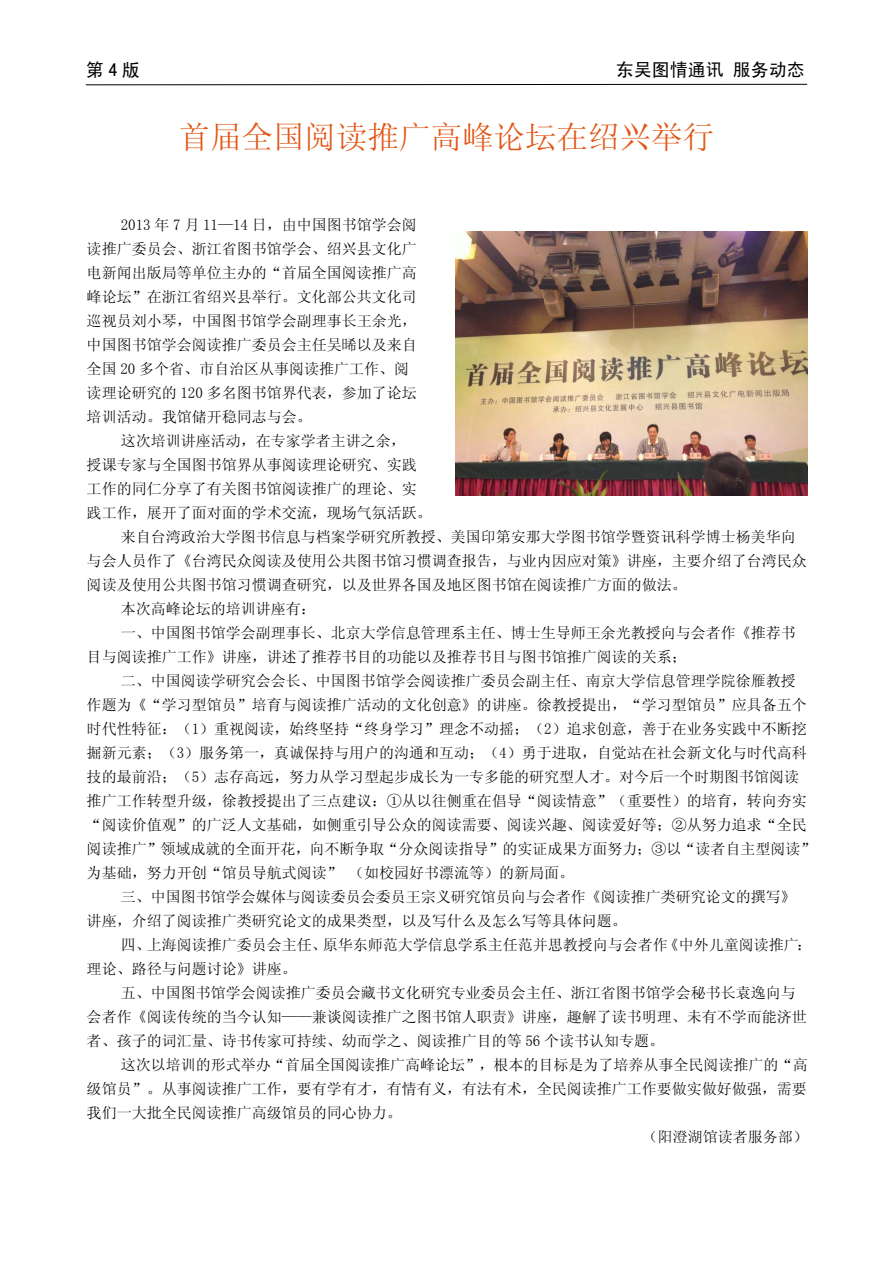
<style>
.page{position:relative;width:893px;height:1263px;background:#fff}
.page>*{position:absolute;margin:0;border:0;box-sizing:border-box;transform-origin:0 0}
.t1{font:31.5px "Sim Sun";color:#e25412}
.t2{font:18px "Sim Hei";color:#000}
.t3{font:15px/24px "Sim Sun";color:#000}
</style>
<div class="page">
<svg style="left:85px;top:84px;width:722px;height:1px"></svg>
<img style="left:455px;top:231px;width:353px;height:265px">
<p class="t2" style="left:86px;top:61px;width:56px">第4版</p>
<p class="t2" style="left:616px;top:61px;width:191px">东吴图情通讯 服务动态</p>
<h1 class="t1" style="left:179px;top:121px;width:537px">首届全国阅读推广高峰论坛在绍兴举行</h1>
<p class="t3" style="left:87px;top:213px;width:332px;text-indent:34px">2013 年 7 月 11—14 日，由中国图书馆学会阅读推广委员会、浙江省图书馆学会、绍兴县文化广电新闻出版局等单位主办的“首届全国阅读推广高峰论坛”在浙江省绍兴县举行。文化部公共文化司巡视员刘小琴，中国图书馆学会副理事长王余光，中国图书馆学会阅读推广委员会主任吴晞以及来自全国 20 多个省、市自治区从事阅读推广工作、阅读理论研究的 120 多名图书馆界代表，参加了论坛培训活动。我馆储开稳同志与会。</p>
<p class="t3" style="left:121px;top:429px;width:286px">这次培训讲座活动，在专家学者主讲之余，</p>
<p class="t3" style="left:87px;top:453px;width:331px">授课专家与全国图书馆界从事阅读理论研究、实践</p>
<p class="t3" style="left:87px;top:477px;width:331px">工作的同仁分享了有关图书馆阅读推广的理论、实</p>
<p class="t3" style="left:87px;top:501px;width:346px">践工作，展开了面对面的学术交流，现场气氛活跃。</p>
<p class="t3" style="left:121px;top:525px;width:676px">来自台湾政治大学图书信息与档案学研究所教授、美国印第安那大学图书馆学暨资讯科学博士杨美华向</p>
<p class="t3" style="left:87px;top:549px;width:721px">与会人员作了《台湾民众阅读及使用公共图书馆习惯调查报告，与业内因应对策》讲座，主要介绍了台湾民众</p>
<p class="t3" style="left:87px;top:573px;width:601px">阅读及使用公共图书馆习惯调查研究，以及世界各国及地区图书馆在阅读推广方面的做法。</p>
<p class="t3" style="left:121px;top:597px;width:196px">本次高峰论坛的培训讲座有：</p>
<p class="t3" style="left:121px;top:621px;width:676px">一、中国图书馆学会副理事长、北京大学信息管理系主任、博士生导师王余光教授向与会者作《推荐书</p>
<p class="t3" style="left:87px;top:645px;width:601px">目与阅读推广工作》讲座，讲述了推荐书目的功能以及推荐书目与图书馆推广阅读的关系；</p>
<p class="t3" style="left:121px;top:669px;width:676px">二、中国阅读学研究会会长、中国图书馆学会阅读推广委员会副主任、南京大学信息管理学院徐雁教授</p>
<p class="t3" style="left:87px;top:693px;width:721px">作题为《“学习型馆员”培育与阅读推广活动的文化创意》的讲座。徐教授提出，“学习型馆员”应具备五个</p>
<p class="t3" style="left:87px;top:717px;width:721px">时代性特征：（1）重视阅读，始终坚持“终身学习”理念不动摇；（2）追求创意，善于在业务实践中不断挖</p>
<p class="t3" style="left:87px;top:741px;width:721px">掘新元素；（3）服务第一，真诚保持与用户的沟通和互动；（4）勇于进取，自觉站在社会新文化与时代高科</p>
<p class="t3" style="left:87px;top:765px;width:714px">技的最前沿；（5）志存高远，努力从学习型起步成长为一专多能的研究型人才。对今后一个时期图书馆阅读</p>
<p class="t3" style="left:87px;top:789px;width:721px">推广工作转型升级，徐教授提出了三点建议：①从以往侧重在倡导“阅读情意”（重要性）的培育，转向夯实</p>
<p class="t3" style="left:87px;top:813px;width:721px">“阅读价值观”的广泛人文基础，如侧重引导公众的阅读需要、阅读兴趣、阅读爱好等；②从努力追求“全民</p>
<p class="t3" style="left:87px;top:837px;width:730px">阅读推广”领域成就的全面开花，向不断争取“分众阅读指导”的实证成果方面努力；③以“读者自主型阅读”</p>
<p class="t3" style="left:87px;top:861px;width:489px">为基础，努力开创“馆员导航式阅读” （如校园好书漂流等）的新局面。</p>
<p class="t3" style="left:121px;top:885px;width:676px">三、中国图书馆学会媒体与阅读委员会委员王宗义研究馆员向与会者作《阅读推广类研究论文的撰写》</p>
<p class="t3" style="left:87px;top:909px;width:541px">讲座，介绍了阅读推广类研究论文的成果类型，以及写什么及怎么写等具体问题。</p>
<p class="t3" style="left:121px;top:933px;width:692px">四、上海阅读推广委员会主任、原华东师范大学信息学系主任范并思教授向与会者作《中外儿童阅读推广：</p>
<p class="t3" style="left:87px;top:957px;width:211px">理论、路径与问题讨论》讲座。</p>
<p class="t3" style="left:121px;top:981px;width:676px">五、中国图书馆学会阅读推广委员会藏书文化研究专业委员会主任、浙江省图书馆学会秘书长袁逸向与</p>
<p class="t3" style="left:87px;top:1005px;width:721px">会者作《阅读传统的当今认知——兼谈阅读推广之图书馆人职责》讲座，趣解了读书明理、未有不学而能济世</p>
<p class="t3" style="left:87px;top:1029px;width:579px">者、孩子的词汇量、诗书传家可持续、幼而学之、阅读推广目的等 56 个读书认知专题。</p>
<p class="t3" style="left:121px;top:1053px;width:689px">这次以培训的形式举办“首届全国阅读推广高峰论坛”，根本的目标是为了培养从事全民阅读推广的“高</p>
<p class="t3" style="left:87px;top:1077px;width:721px">级馆员”。从事阅读推广工作，要有学有才，有情有义，有法有术，全民阅读推广工作要做实做好做强，需要</p>
<p class="t3" style="left:87px;top:1101px;width:316px">我们一大批全民阅读推广高级馆员的同心协力。</p>
<p class="t3" style="left:643px;top:1125px;width:166px">（阳澄湖馆读者服务部）</p>
</div>
